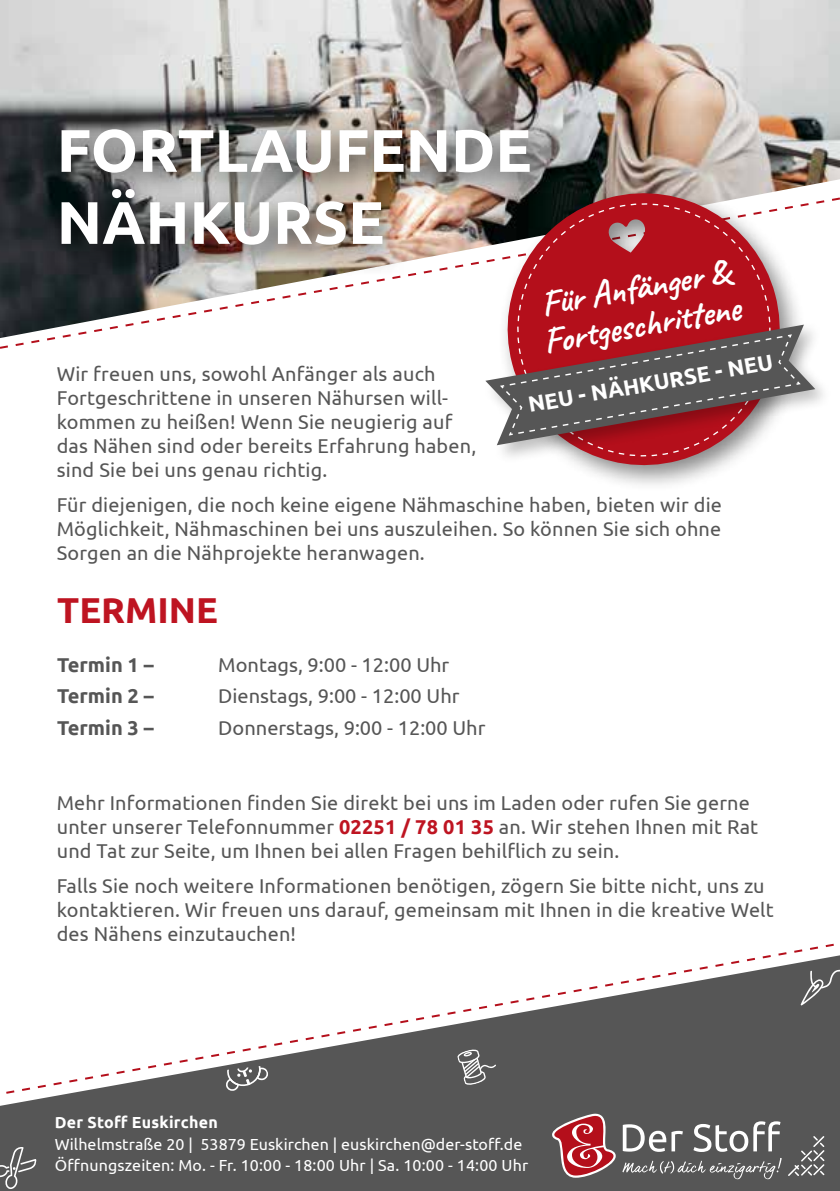
<style>
.page{position:relative;width:840px;height:1191px;background:#fff}
.page>*{position:absolute;margin:0;border:0;box-sizing:border-box;transform-origin:0 0}
.t1{font:700 60px/72px "Ubuntu";color:#fff}
.t2{font:700 36px "Ubuntu";color:#be1421}
.t3{font:700 35.8px/37.4px "Caveat";color:#fff}
.t4{font:700 22px "Ubuntu";color:#fff}
.t5{font:20px/24px "Ubuntu";letter-spacing:.01em;color:#565656}
.t6{font:700 20px "Ubuntu";color:#565656}
.t7{font:16px/21.4px "Ubuntu";letter-spacing:.005em;color:#fff}
.t8{font:700 16px "Ubuntu";letter-spacing:.015em;color:#fff}
.s1{font-weight:700;color:#be1421}
</style>
<div class="page">
<img style="left:0;top:0;width:839px;height:179px">
<svg style="left:0;top:196px;width:839px;height:153px"></svg>
<div style="left:44px;top:113px;width:517px;height:165px;background:#000;opacity:.75"></div>
<div style="left:0;top:1098px;width:839px;height:93px;background:#565656"></div>
<svg style="left:6px;top:943px;width:833px;height:155px"></svg>
<svg style="left:0;top:1147px;width:37px;height:42px;background:#717171"></svg>
<svg style="left:800px;top:969px;width:39px;height:36px"></svg>
<svg style="left:456px;top:1049px;width:40px;height:36px"></svg>
<svg style="left:225px;top:1065px;width:44px;height:26px"></svg>
<svg style="left:551px;top:1107px;width:273px;height:72px;background:#776768"></svg>
<div style="left:497px;top:183px;width:308px;height:309px;background:#000;opacity:.47"></div>
<svg style="left:493px;top:179px;width:300px;height:300px"></svg>
<div style="left:482px;top:321px;width:351px;height:143px;background:#fff"></div>
<svg style="left:485px;top:193px;width:329px;height:273px"></svg>
<h1 class="t1" style="left:57px;top:114px;width:476px">FORTLAUFENDE<br>NÄHKURSE</h1>
<h3 class="t3" style="left:534px;top:286px;width:200px;rotate:-10deg">Für Anfänger &amp;<br>Fortgeschrittene</h3>
<p class="t4" style="left:526px;top:391px;width:249px;rotate:-10deg">NEU - NÄHKURSE - NEU</p>
<p class="t5" style="left:57px;top:361px;width:421px">Wir freuen uns, sowohl Anfänger als auch Fortgeschrittene in unseren Nähursen will&shy;kommen zu heißen! Wenn Sie neugierig auf das Nähen sind oder bereits Erfahrung haben, sind Sie bei uns genau richtig.</p>
<p class="t5" style="left:57px;top:493px;width:666px;text-align:justify">Für diejenigen, die noch keine eigene Nähmaschine haben, bieten wir die Möglichkeit, Nähmaschinen bei uns auszuleihen. So können Sie sich ohne Sorgen an die Nähprojekte heranwagen.</p>
<h2 class="t2" style="left:57px;top:589px;width:162px">TERMINE</h2>
<p class="t6" style="left:57px;top:652px;width:98px">Termin 1 –</p>
<p class="t5" style="left:218px;top:652px;width:232px">Montags, 9:00 - 12:00 Uhr</p>
<p class="t6" style="left:57px;top:684px;width:98px">Termin 2 –</p>
<p class="t5" style="left:218px;top:683px;width:242px">Dienstags, 9:00 - 12:00 Uhr</p>
<p class="t6" style="left:57px;top:715px;width:98px">Termin 3 –</p>
<p class="t5" style="left:218px;top:715px;width:268px">Donnerstags, 9:00 - 12:00 Uhr</p>
<p class="t5" style="left:57px;top:790px;width:702px">Mehr Informationen finden Sie direkt bei uns im Laden oder rufen Sie gerne unter unserer Telefonnummer <span class="s1">02251 / 78 01 35</span> an. Wir stehen Ihnen mit Rat und Tat zur Seite, um Ihnen bei allen Fragen behilflich zu sein.</p>
<p class="t5" style="left:57px;top:873px;width:718px">Falls Sie noch weitere Informationen benötigen, zögern Sie bitte nicht, uns zu kontaktieren. Wir freuen uns darauf, gemeinsam mit Ihnen in die kreative Welt des Nähens einzutauchen!</p>
<p class="t8" style="left:55px;top:1113px;width:164px">Der Stoff Euskirchen</p>
<p class="t7" style="left:55px;top:1132px;width:474px">Wilhelmstraße 20 | 53879 Euskirchen | euskirchen@der-stoff.de<br>Öffnungszeiten: Mo. - Fr. 10:00 - 18:00 Uhr | Sa. 10:00 - 14:00 Uhr</p>
</div>
